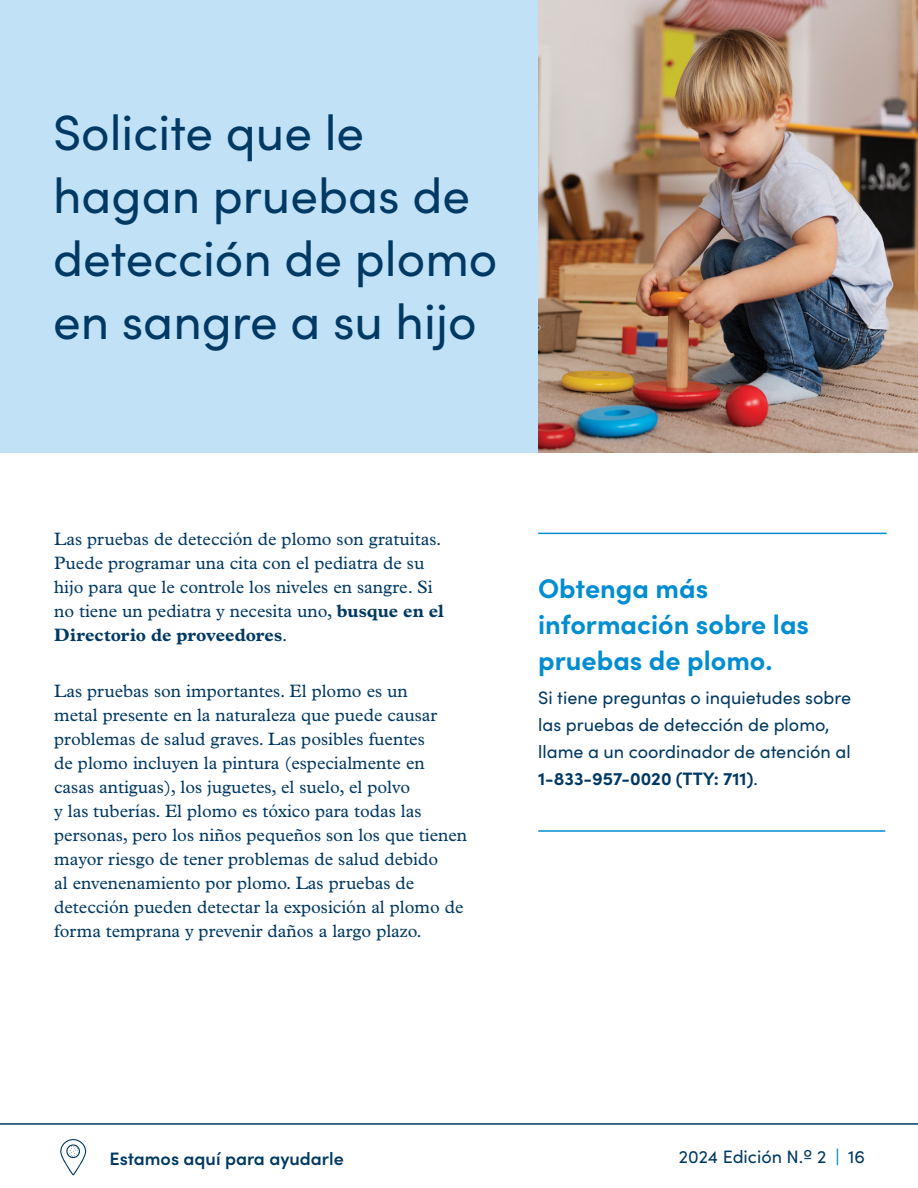
<style>
.page{position:relative;width:918px;height:1188px;background:#fff}
.page>*{position:absolute;margin:0;border:0;box-sizing:border-box;transform-origin:0 0}
.t1{font:49.5px/63px "Sofia Pro";color:#003963}
.t2{font:700 27px/36px "Sofia Pro";color:#008dd1}
.t3{font:18px/24px "Plantin MT Pro";color:#003963}
.t4{font:18px/27px "Sofia Pro";color:#003963}
.t5{font:600 18px "Sofia Pro";color:#003963}
.s1{font-weight:700}
.s2{font-weight:600;color:#008dd1}
</style>
<div class="page">
<hr style="left:0;top:1123px;width:918px;height:2px;background:#003963">
<svg style="left:60px;top:1139px;width:26px;height:36px"></svg>
<div style="left:0;top:0;width:551px;height:453px;background:#c0e1f6"></div>
<img style="left:538px;top:0;width:380px;height:453px">
<hr style="left:538px;top:830px;width:347px;height:2px;background:#008dd1">
<hr style="left:538px;top:533px;width:349px;height:1px;background:#008dd1">
<h1 class="t1" style="left:53px;top:98px;width:446px">Solicite que le hagan pruebas de detección de plomo en sangre a su hijo</h1>
<p class="t3" style="left:54px;top:527px;width:391px">Las pruebas de detección de plomo son gratuitas.<br>Puede programar una cita con el pediatra de su hijo para que le controle los niveles en sangre. Si no tiene un pediatra y necesita uno, <span class="s1">busque en el Directorio de proveedores</span>.</p>
<p class="t3" style="left:54px;top:680px;width:414px">Las pruebas son importantes. El plomo es un<br>metal presente en la naturaleza que puede causar problemas de salud graves. Las posibles fuentes<br>de plomo incluyen la pintura (especialmente en casas antiguas), los juguetes, el suelo, el polvo<br>y las tuberías. El plomo es tóxico para todas las personas, pero los niños pequeños son los que tienen mayor riesgo de tener problemas de salud debido<br>al envenenamiento por plomo. Las pruebas de detección pueden detectar la exposición al plomo de forma temprana y prevenir daños a largo plazo.</p>
<h2 class="t2" style="left:538px;top:568px;width:272px">Obtenga más información sobre las pruebas de plomo.</h2>
<p class="t4" style="left:538px;top:683px;width:314px">Si tiene preguntas o inquietudes sobre las pruebas de detección de plomo, llame a un coordinador de atención al <span class="s1">1-833-957-0020 (TTY: 711)</span>.</p>
<p class="t5" style="left:110px;top:1145px;width:236px">Estamos aquí para ayudarle</p>
<p class="t4" style="left:679px;top:1143px;width:188px">2024 Edición N.º 2 <span class="s2">|</span> 16</p>
</div>
